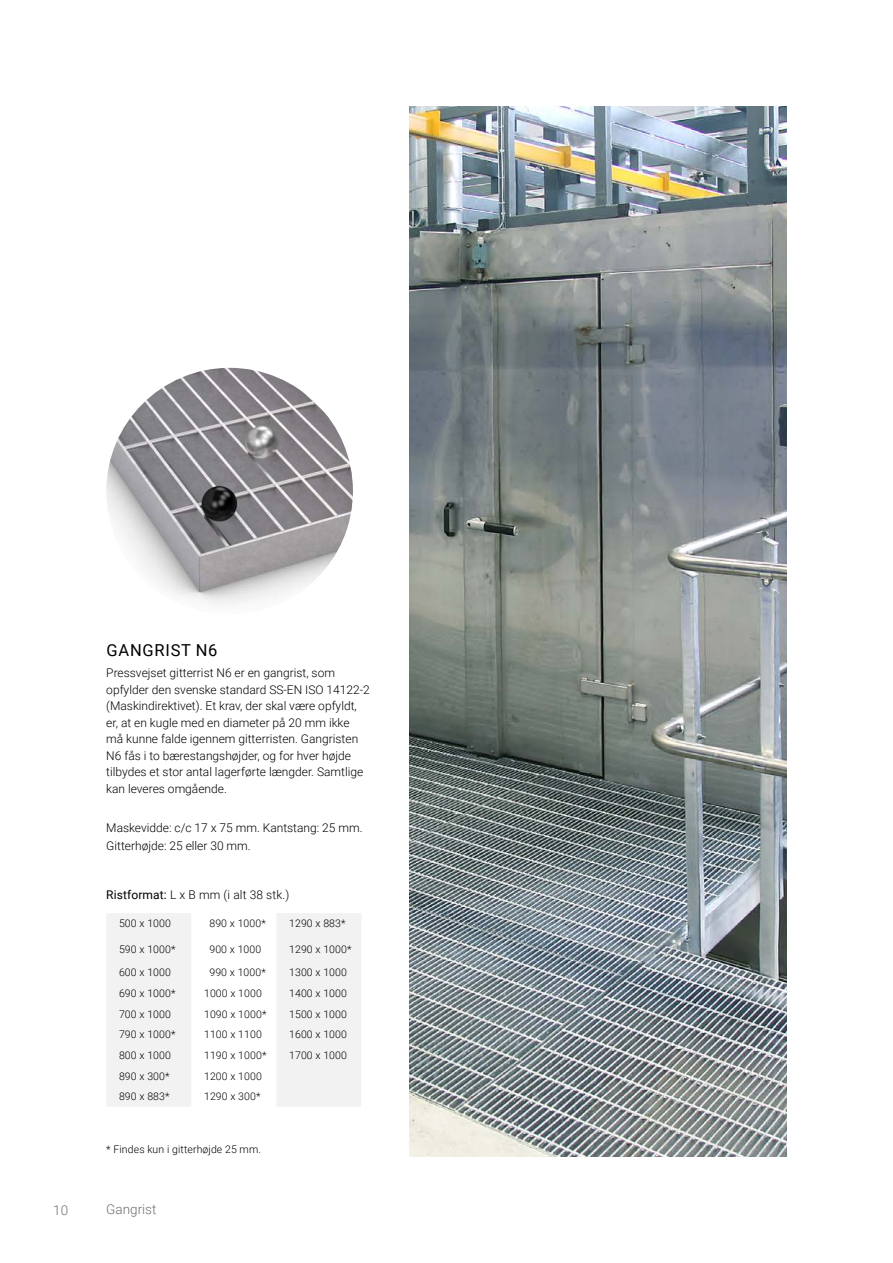
<style>
.page{position:relative;width:893px;height:1263px;background:#fff}
.page>*{position:absolute;margin:0;border:0;box-sizing:border-box;transform-origin:0 0}
.t1{font:16.5px "Roboto";letter-spacing:.045em;color:#000}
.t2{font:300 13.5px "Roboto";color:#706f6f}
.t3{font:300 12px/16.5px "Roboto";color:#000}
.t4{font:300 10.5px "Roboto";letter-spacing:.01em;color:#000}
.s1{font-weight:400}
</style>
<div class="page">
<img style="left:409px;top:106px;width:378px;height:1050px">
<img style="left:106px;top:368px;width:247px;height:246px;border-radius:123px">
<svg style="left:107px;top:913px;width:254px;height:193px;fill:#f2f2f2"></svg>
<p class="t2" style="left:53px;top:1200px;width:17px">10</p>
<h1 class="t1" style="left:107px;top:639px;width:112px">GANGRIST N6</h1>
<p class="t3" style="left:106px;top:664px;width:265px">Pressvejset gitterrist N6 er en gangrist, som opfylder den svenske standard SS-EN ISO 14122-2 (Maskindirektivet). Et krav, der skal være opfyldt, er, at en kugle med en diameter på 20 mm ikke<br>må kunne falde igennem gitterristen. Gangristen N6 fås i to bærestangshøjder, og for hver højde tilbydes et stor antal lagerførte længder. Samtlige kan leveres omgående.</p>
<p class="t3" style="left:106px;top:818px;width:258px;line-height:18px">Maskevidde: c/c 17 x 75 mm. Kantstang: 25 mm.<br>Gitterhøjde: 25 eller 30 mm.</p>
<p class="t3" style="left:106px;top:886px;width:185px"><span class="s1">Ristformat:</span> L x B mm (i alt 38 stk.)</p>
<p class="t4" style="left:119px;top:916px;width:53px">500 x 1000</p>
<p class="t4" style="left:209px;top:916px;width:58px">890 x 1000*</p>
<p class="t4" style="left:289px;top:916px;width:58px">1290 x 883*</p>
<p class="t4" style="left:119px;top:942px;width:58px">590 x 1000*</p>
<p class="t4" style="left:209px;top:942px;width:53px">900 x 1000</p>
<p class="t4" style="left:289px;top:942px;width:64px">1290 x 1000*</p>
<p class="t4" style="left:119px;top:965px;width:53px">600 x 1000</p>
<p class="t4" style="left:209px;top:965px;width:58px">990 x 1000*</p>
<p class="t4" style="left:289px;top:965px;width:59px">1300 x 1000</p>
<p class="t4" style="left:119px;top:986px;width:58px">690 x 1000*</p>
<p class="t4" style="left:204px;top:986px;width:59px">1000 x 1000</p>
<p class="t4" style="left:289px;top:986px;width:59px">1400 x 1000</p>
<p class="t4" style="left:119px;top:1007px;width:53px">700 x 1000</p>
<p class="t4" style="left:204px;top:1007px;width:64px">1090 x 1000*</p>
<p class="t4" style="left:289px;top:1007px;width:59px">1500 x 1000</p>
<p class="t4" style="left:119px;top:1027px;width:58px">790 x 1000*</p>
<p class="t4" style="left:204px;top:1027px;width:59px">1100 x 1100</p>
<p class="t4" style="left:289px;top:1027px;width:59px">1600 x 1000</p>
<p class="t4" style="left:119px;top:1048px;width:53px">800 x 1000</p>
<p class="t4" style="left:204px;top:1048px;width:64px">1190 x 1000*</p>
<p class="t4" style="left:289px;top:1048px;width:59px">1700 x 1000</p>
<p class="t4" style="left:119px;top:1068px;width:52px">890 x 300*</p>
<p class="t4" style="left:204px;top:1068px;width:59px">1200 x 1000</p>
<p class="t4" style="left:119px;top:1089px;width:52px">890 x 883*</p>
<p class="t4" style="left:204px;top:1089px;width:58px">1290 x 300*</p>
<p class="t4" style="left:106px;top:1141px;width:156px">* Findes kun i gitterhøjde 25 mm.</p>
<p class="t2" style="left:106px;top:1200px;width:52px">Gangrist</p>
</div>
